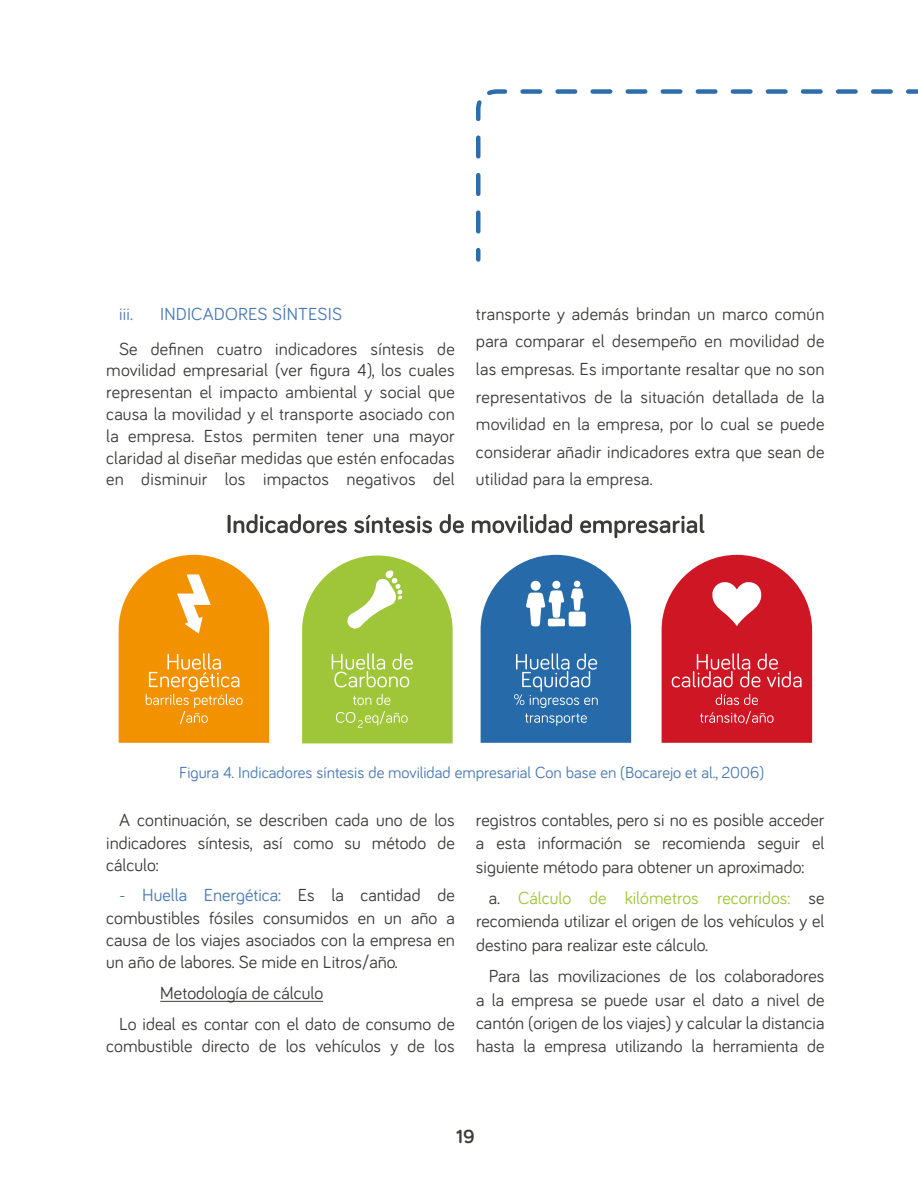
<style>
.page{position:relative;width:918px;height:1188px;background:#fff}
.page>*{position:absolute;margin:0;border:0;box-sizing:border-box;transform-origin:0 0}
.t1{font:700 19.5px "Bariol";color:#3c3c3b}
.t2{font:18px/23.2px "Bariol";color:#3c3c3b;text-align:justify}
.t3{font:18px "Bariol";letter-spacing:.01em;color:#4979b3}
.t4{font:16.5px "Bariol";color:#4979b3}
.s1{color:#4979b3}
.s2{color:#9fc539}
</style>
<div class="page">
<svg style="left:476px;top:89px;width:442px;height:173px"></svg>
<hr style="left:228px;top:515px;width:3px;height:18px;background:#3c3c3b;border-radius:2px">
<svg style="left:234px;top:514px;width:113px;height:19px"></svg>
<svg style="left:354px;top:515px;width:78px;height:18px"></svg>
<svg style="left:440px;top:514px;width:24px;height:19px"></svg>
<svg style="left:472px;top:514px;width:100px;height:19px"></svg>
<svg style="left:580px;top:514px;width:125px;height:24px"></svg>
<svg style="left:662px;top:555px;width:150px;height:188px;background:#d63e4a"></svg>
<svg style="left:119px;top:555px;width:150px;height:188px;background:#f4a225"></svg>
<svg style="left:481px;top:555px;width:150px;height:188px;background:#4a83b7"></svg>
<svg style="left:302px;top:555px;width:151px;height:188px;background:#aecf57"></svg>
<hr style="left:160px;top:1001px;width:163px;height:1px;background:#3c3c3b">
<p class="t3" style="left:119px;top:302px;width:15px">iii.</p>
<p class="t3" style="left:160px;top:302px;width:183px">INDICADORES SÍNTESIS</p>
<p class="t2" style="left:106px;top:337px;width:350px;line-height:21.8px;text-indent:13px">Se definen cuatro indicadores síntesis de movilidad empresarial (ver figura 4), los cuales representan el impacto ambiental y social que causa la movilidad y el transporte asociado con la empresa. Estos permiten tener una mayor claridad al diseñar medidas que estén enfocadas en disminuir los impactos negativos del</p>
<p class="t2" style="left:476px;top:299px;width:350px;line-height:27.6px">transporte y además brindan un marco común para comparar el desempeño en movilidad de las empresas. Es importante resaltar que no son representativos de la situación detallada de la movilidad en la empresa, por lo cual se puede considerar añadir indicadores extra que sean de utilidad para la empresa.</p>
<p class="t4" style="left:179px;top:761px;width:586px">Figura 4. Indicadores síntesis de movilidad empresarial Con base en (Bocarejo et al., 2006)</p>
<p class="t2" style="left:106px;top:808px;width:350px;line-height:22.2px;text-indent:13px">A continuación, se describen cada uno de los indicadores síntesis, así como su método de cálculo:</p>
<p class="t2" style="left:106px;top:884px;width:350px;line-height:22.2px;text-indent:13px"><span class="s1">- Huella Energética:</span> Es la cantidad de combustibles fósiles consumidos en un año a causa de los viajes asociados con la empresa en un año de labores. Se mide en Litros/año.</p>
<p class="t2" style="left:119px;top:977px;width:337px;line-height:30.8px;text-indent:41px">Metodología de cálculo<br>Lo ideal es contar con el dato de consumo de</p>
<p class="t2" style="left:106px;top:1033px;width:350px">combustible directo de los vehículos y de los</p>
<p class="t2" style="left:476px;top:808px;width:350px">registros contables, pero si no es posible acceder a esta información se recomienda seguir el siguiente método para obtener un aproximado:</p>
<p class="t2" style="left:476px;top:886px;width:350px;text-indent:13px">a. <span class="s2">Cálculo de kilómetros recorridos:</span> se recomienda utilizar el origen de los vehículos y el destino para realizar este cálculo.</p>
<p class="t2" style="left:476px;top:964px;width:350px;text-indent:13px">Para las movilizaciones de los colaboradores a la empresa se puede usar el dato a nivel de cantón (origen de los viajes) y calcular la distancia hasta la empresa utilizando la herramienta de</p>
<p class="t1" style="left:456px;top:1123px;width:20px">19</p>
</div>
